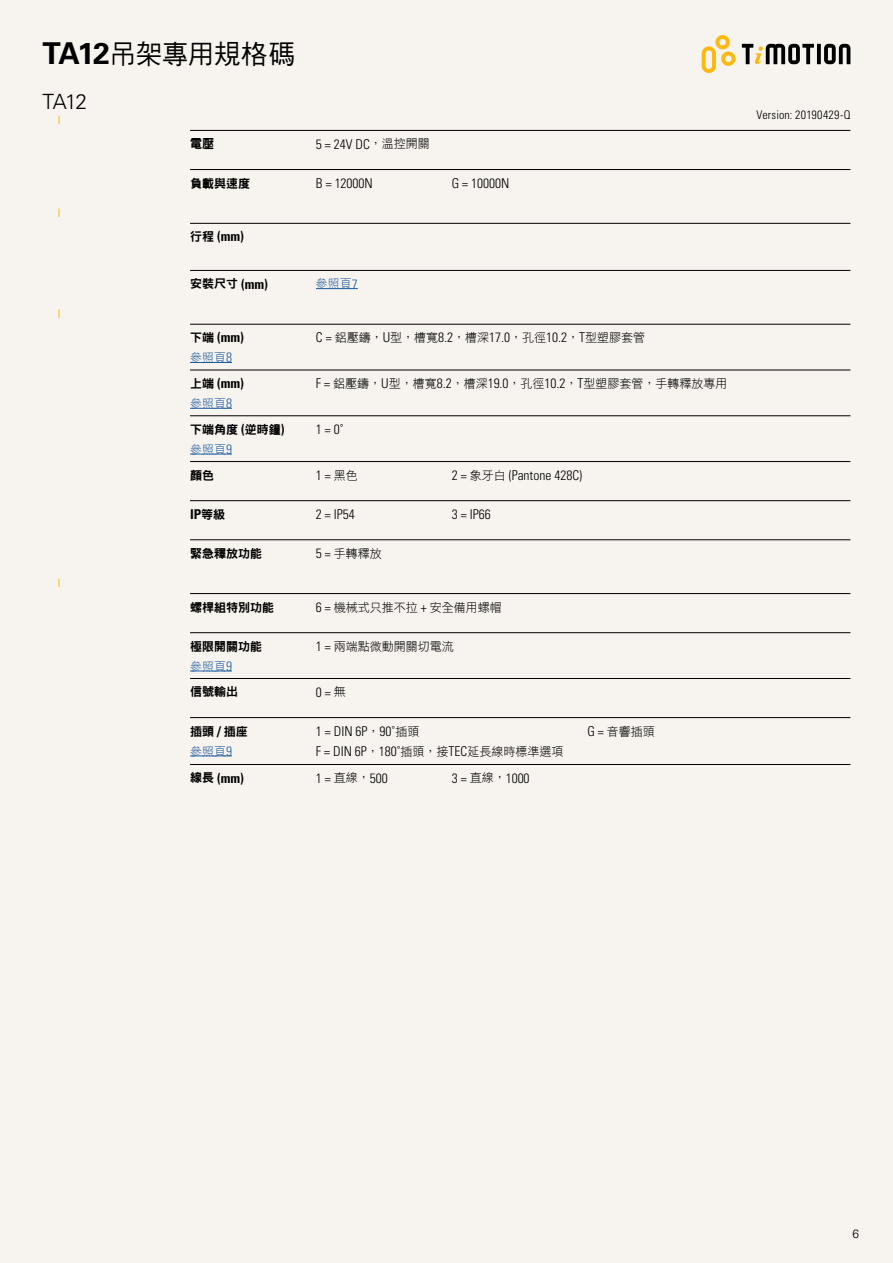
<style>
.page{position:relative;width:893px;height:1263px;background:#f7f3ef}
.page>*{position:absolute;margin:0;border:0;box-sizing:border-box;transform-origin:0 0}
.t1{font:26.7px "DF Hei W5 WIN BF";letter-spacing:-.015em;color:#000}
.t2{font:300 21px "Univers LT Std";color:#000}
.t3{font:300 condensed 13.5px/20.1px "Univers LT Std";color:#000}
.t4{font:700 condensed 13.5px "Univers LT Std";color:#000}
.t5{font:12px "DF Hei W3 WIN BF";color:#000}
.t6{font:12px "DFN Hei W9 WIN BF";color:#000}
.t7{font:12px "DF Hei W3 WIN BF";color:#205d9e}
.t8{font:300 condensed 12px "Univers LT Std";letter-spacing:.015em;color:#000}
.t9{font:300 12px "Univers LT Std";color:#000}
.s1{font-family:"Univers LT Std";font-weight:700;font-size:30px}
.s2{font-family:"DF Hei W3 WIN BF";font-weight:400;font-stretch:normal;font-size:12px}
.s3{font-family:"DFN Hei W9 WIN BF";font-weight:400;font-stretch:normal;font-size:12px}
.s4{font-family:"Univers LT Std";font-weight:700;font-stretch:condensed;font-size:13.5px}
.s5{font-family:"Univers LT Std";font-weight:300;font-stretch:condensed;font-size:13.5px}
</style>
<div class="page">
<svg style="left:702px;top:35px;width:33px;height:38px"></svg>
<svg style="left:817px;top:44px;width:4px;height:20px"></svg>
<svg style="left:824px;top:44px;width:26px;height:20px"></svg>
<svg style="left:742px;top:44px;width:72px;height:20px"></svg>
<hr style="left:190px;top:756px;width:42px;height:1px;background:#205d9e">
<hr style="left:190px;top:169px;width:660px;height:1px;background:#000">
<hr style="left:190px;top:461px;width:660px;height:1px;background:#000">
<hr style="left:190px;top:539px;width:660px;height:1px;background:#000">
<hr style="left:190px;top:717px;width:660px;height:1px;background:#000">
<hr style="left:190px;top:500px;width:660px;height:1px;background:#000">
<hr style="left:190px;top:678px;width:660px;height:1px;background:#000">
<hr style="left:316px;top:288px;width:42px;height:1px;background:#205d9e">
<hr style="left:190px;top:454px;width:42px;height:1px;background:#205d9e">
<hr style="left:190px;top:130px;width:660px;height:1px;background:#000">
<hr style="left:190px;top:415px;width:660px;height:1px;background:#000">
<hr style="left:190px;top:764px;width:660px;height:1px;background:#000">
<hr style="left:190px;top:223px;width:660px;height:1px;background:#000">
<hr style="left:190px;top:362px;width:42px;height:1px;background:#205d9e">
<hr style="left:190px;top:408px;width:42px;height:1px;background:#205d9e">
<hr style="left:190px;top:671px;width:42px;height:1px;background:#205d9e">
<hr style="left:190px;top:270px;width:660px;height:1px;background:#000">
<hr style="left:190px;top:324px;width:660px;height:1px;background:#000">
<hr style="left:190px;top:370px;width:660px;height:1px;background:#000">
<hr style="left:190px;top:593px;width:660px;height:1px;background:#000">
<hr style="left:190px;top:632px;width:660px;height:1px;background:#000">
<h1 class="t1" style="left:43px;top:40px;width:254px"><span class="s1">TA12</span>吊架專用規格碼</h1>
<h2 class="t2" style="left:43px;top:89px;width:46px">TA12</h2>
<p class="t8" style="left:756px;top:108px;width:95px">Version: 20190429-Q</p>
<p class="t6" style="left:190px;top:138px;width:25px">電壓</p>
<p class="t3" style="left:316px;top:134px;width:115px">5 = 24V DC<span class="s2">，溫控開關</span></p>
<p class="t6" style="left:190px;top:177px;width:61px">負載與速度</p>
<p class="t3" style="left:316px;top:173px;width:58px">B = 12000N</p>
<p class="t3" style="left:452px;top:173px;width:59px">G = 10000N</p>
<p class="t4" style="left:190px;top:228px;width:55px"><span class="s3">行程</span> (mm)</p>
<p class="t6" style="left:190px;top:278px;width:79px">安裝尺寸 <span class="s4">(mm)</span></p>
<p class="t7" style="left:316px;top:278px;width:43px">參照頁<span class="s5">7</span></p>
<p class="t4" style="left:190px;top:329px;width:55px"><span class="s3">下端</span> (mm)</p>
<p class="t7" style="left:190px;top:352px;width:43px">參照頁<span class="s5">8</span></p>
<p class="t4" style="left:190px;top:375px;width:55px"><span class="s3">上端</span> (mm)</p>
<p class="t7" style="left:190px;top:397px;width:43px">參照頁<span class="s5">8</span></p>
<p class="t5" style="left:316px;top:332px;width:331px"><span class="s5">C =</span> 鋁壓鑄，<span class="s5">U</span>型，槽寬<span class="s5">8.2</span>，槽深<span class="s5">17.0</span>，孔徑<span class="s5">10.2</span>，<span class="s5">T</span>型塑膠套管</p>
<p class="t5" style="left:316px;top:377px;width:413px"><span class="s5">F =</span> 鋁壓鑄，<span class="s5">U</span>型，槽寬<span class="s5">8.2</span>，槽深<span class="s5">19.0</span>，孔徑<span class="s5">10.2</span>，<span class="s5">T</span>型塑膠套管，手轉釋放專用</p>
<p class="t6" style="left:190px;top:423px;width:96px">下端角度 <span class="s4">(</span>逆時鐘<span class="s4">)</span></p>
<p class="t7" style="left:190px;top:443px;width:43px">參照頁<span class="s5">9</span></p>
<p class="t3" style="left:316px;top:419px;width:29px">1 = 0˚</p>
<p class="t6" style="left:190px;top:469px;width:25px">顏色</p>
<p class="t3" style="left:316px;top:465px;width:43px">1 = <span class="s2">黑色</span></p>
<p class="t3" style="left:452px;top:465px;width:132px">2 = <span class="s2">象牙白</span> (Pantone 428C)</p>
<p class="t4" style="left:190px;top:506px;width:37px">IP<span class="s3">等級</span></p>
<p class="t3" style="left:316px;top:504px;width:40px">2 = IP54</p>
<p class="t3" style="left:452px;top:504px;width:40px">3 = IP66</p>
<p class="t6" style="left:190px;top:547px;width:73px">緊急釋放功能</p>
<p class="t5" style="left:316px;top:547px;width:67px"><span class="s5">5 =</span> 手轉釋放</p>
<p class="t6" style="left:190px;top:601px;width:85px">螺桿組特別功能</p>
<p class="t6" style="left:190px;top:640px;width:73px">極限開關功能</p>
<p class="t7" style="left:190px;top:660px;width:43px">參照頁<span class="s5">9</span></p>
<p class="t5" style="left:316px;top:601px;width:187px"><span class="s5">6 =</span> 機械式只推不拉 <span class="s5">+</span> 安全備用螺帽</p>
<p class="t5" style="left:316px;top:640px;width:139px"><span class="s5">1 =</span> 兩端點微動開關切電流</p>
<p class="t6" style="left:190px;top:686px;width:49px">信號輸出</p>
<p class="t3" style="left:316px;top:682px;width:31px">0 = <span class="s2">無</span></p>
<p class="t6" style="left:190px;top:725px;width:59px">插頭 <span class="s4">/</span> 插座</p>
<p class="t7" style="left:190px;top:745px;width:43px">參照頁<span class="s5">9</span></p>
<p class="t3" style="left:316px;top:721px;width:249px">1 = DIN 6P<span class="s2">，</span>90˚<span class="s2">插頭<br></span>F = DIN 6P<span class="s2">，</span>180˚<span class="s2">插頭，接</span>TEC<span class="s2">延長線時標準選項</span></p>
<p class="t5" style="left:587px;top:725px;width:69px"><span class="s5">G =</span> 音響插頭</p>
<p class="t4" style="left:190px;top:769px;width:55px"><span class="s3">線長</span> (mm)</p>
<p class="t3" style="left:316px;top:768px;width:73px">1 = <span class="s2">直線，</span>500</p>
<p class="t3" style="left:452px;top:768px;width:79px">3 = <span class="s2">直線，</span>1000</p>
<p class="t9" style="left:852px;top:1226px;width:8px">6</p>
</div>
